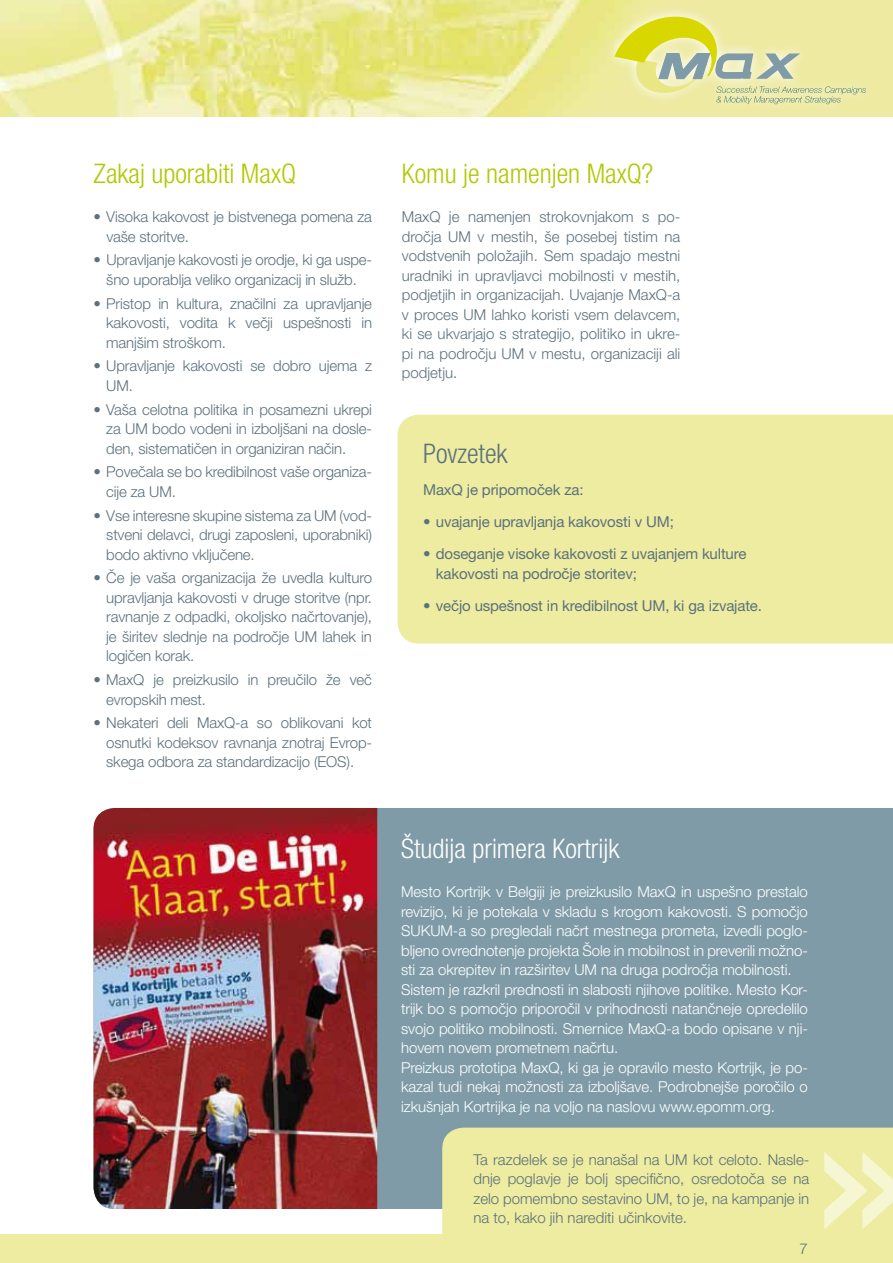
<style>
.page{position:relative;width:893px;height:1263px;background:#fff}
.page>*{position:absolute;margin:0;border:0;box-sizing:border-box;transform-origin:0 0}
.t1{font:300 condensed 27px "Helvetica Neue LT Pro";color:#b1c800}
.t2{font:300 condensed 27px "Helvetica Neue LT Pro";color:#fff}
.t3{font:300 condensed 27px "Helvetica Neue LT Pro";color:#5c717c}
.t4{font:300 15px/19.5px "Helvetica Neue LT Pro";letter-spacing:-.01em;color:#5c717c;text-align:justify}
.t5{font:300 15px/19.5px "Helvetica Neue LT Pro";letter-spacing:-.005em;color:#fff}
.t6{font:15px/19.5px "Helvetica Neue LT Pro";letter-spacing:-.01em;color:#5c717c}
</style>
<div class="page">
<img style="left:0;top:0;width:893px;height:116px">
<div style="left:0;top:1234px;width:893px;height:29px;background:#edeca1"></div>
<svg style="left:602px;top:4px;width:272px;height:110px;background:#ede99f"></svg>
<svg style="left:614px;top:10px;width:252px;height:94px;background:#e0e196"></svg>
<div style="left:377px;top:808px;width:516px;height:401px;background:#7f9ba8"></div>
<img style="left:94px;top:808px;width:283px;height:401px">
<div style="left:398px;top:415px;width:495px;height:228px;background:#edeca1"></div>
<div style="left:442px;top:1127px;width:451px;height:107px;background:#edeca1"></div>
<svg style="left:824px;top:1152px;width:69px;height:77px;background:#f0f0b7"></svg>
<h1 class="t1" style="left:94px;top:158px;width:204px">Zakaj uporabiti MaxQ</h1>
<p class="t4" style="left:106px;top:207px;width:267px;text-indent:-13px">• Visoka kakovost je bistvenega pomena za vaše storitve.</p>
<p class="t4" style="left:94px;top:250px;width:280px;text-align:center">• Upravljanje kakovosti je orodje, ki ga uspe&shy;šno uporablja veliko organizacij in služb.</p>
<p class="t4" style="left:106px;top:293px;width:267px;text-indent:-13px">• Pristop in kultura, značilni za upravljanje kakovosti, vodita k večji uspešnosti in manjšim stroškom.</p>
<p class="t4" style="left:106px;top:356px;width:267px;text-indent:-13px">• Upravljanje kakovosti se dobro ujema z<br>UM.</p>
<p class="t4" style="left:106px;top:399px;width:267px;text-indent:-13px">• Vaša celotna politika in posamezni ukrepi za UM bodo vodeni in izboljšani na dosle&shy;den, sistematičen in organiziran način.</p>
<p class="t4" style="left:106px;top:462px;width:267px;text-indent:-13px">• Povečala se bo kredibilnost vaše organiza&shy;cije za UM.</p>
<p class="t4" style="left:106px;top:505px;width:267px;text-indent:-13px">• Vse interesne skupine sistema za UM (vod&shy;stveni delavci, drugi zaposleni, uporabniki) bodo aktivno vključene.</p>
<p class="t4" style="left:106px;top:568px;width:267px;text-indent:-13px">• Če je vaša organizacija že uvedla kulturo upravljanja kakovosti v druge storitve (npr. ravnanje z odpadki, okoljsko načrtovanje), je širitev slednje na področje UM lahek in logičen korak.</p>
<p class="t4" style="left:106px;top:670px;width:267px;text-indent:-13px">• MaxQ je preizkusilo in preučilo že več evropskih mest.</p>
<p class="t4" style="left:106px;top:713px;width:267px;text-indent:-13px">• Nekateri deli MaxQ-a so oblikovani kot osnutki kodeksov ravnanja znotraj Evrop&shy;skega odbora za standardizacijo (EOS).</p>
<h1 class="t1" style="left:402px;top:158px;width:253px">Komu je namenjen MaxQ?</h1>
<p class="t4" style="left:402px;top:207px;width:280px">MaxQ je namenjen strokovnjakom s po&shy;dročja UM v mestih, še posebej tistim na vodstvenih položajih. Sem spadajo mestni uradniki in upravljavci mobilnosti v mestih, podjetjih in organizacijah. Uvajanje MaxQ-a v proces UM lahko koristi vsem delavcem, ki se ukvarjajo s strategijo, politiko in ukre&shy;pi na področju UM v mestu, organizaciji ali podjetju.</p>
<h1 class="t3" style="left:423px;top:438px;width:86px">Povzetek</h1>
<p class="t6" style="left:423px;top:480px;width:162px">MaxQ je pripomoček za:</p>
<p class="t6" style="left:423px;top:512px;width:252px">• uvajanje upravljanja kakovosti v UM;</p>
<p class="t6" style="left:436px;top:544px;width:312px;text-indent:-13px">• doseganje visoke kakovosti z uvajanjem kulture kakovosti na področje storitev;</p>
<p class="t6" style="left:423px;top:596px;width:340px">• večjo uspešnost in kredibilnost UM, ki ga izvajate.</p>
<h1 class="t2" style="left:401px;top:833px;width:220px">Študija primera Kortrijk</h1>
<p class="t5" style="left:401px;top:882px;width:408px">Mesto Kortrijk v Belgiji je preizkusilo MaxQ in uspešno prestalo revizijo, ki je potekala v skladu s krogom kakovosti. S pomočjo SUKUM-a so pregledali načrt mestnega prometa, izvedli poglo&shy;bljeno ovrednotenje projekta Šole in mobilnost in preverili možno&shy;sti za okrepitev in razširitev UM na druga področja mobilnosti.<br>Sistem je razkril prednosti in slabosti njihove politike. Mesto Kor&shy;trijk bo s pomočjo priporočil v prihodnosti natančneje opredelilo svojo politiko mobilnosti. Smernice MaxQ-a bodo opisane v nji&shy;hovem novem prometnem načrtu.<br>Preizkus prototipa MaxQ, ki ga je opravilo mesto Kortrijk, je po&shy;kazal tudi nekaj možnosti za izboljšave. Podrobnejše poročilo o izkušnjah Kortrijka je na voljo na naslovu www.epomm.org.</p>
<p class="t4" style="left:473px;top:1149px;width:337px">Ta razdelek se je nanašal na UM kot celoto. Nasle&shy;dnje poglavje je bolj specifično, osredotoča se na zelo pomembno sestavino UM, to je, na kampanje in na to, kako jih narediti učinkovite.</p>
<p class="t4" style="left:800px;top:1238px;width:10px">7</p>
</div>
